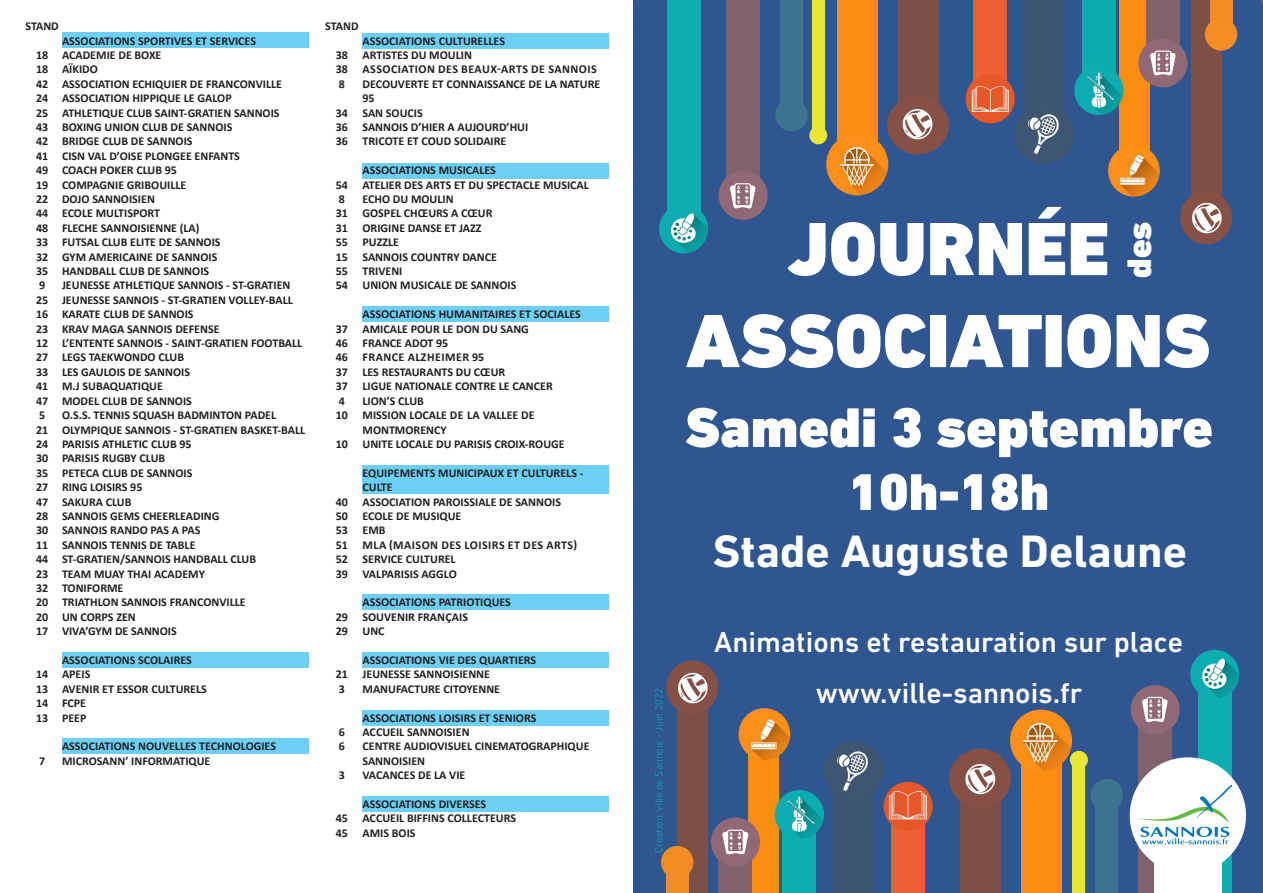
<style>
.page{position:relative;width:1263px;height:893px;background:#fff}
.page>*{position:absolute;margin:0;border:0;box-sizing:border-box;transform-origin:0 0}
.t1{font:900 76.65px/91.9px "DIN Next LT Pro";color:#fff;text-align:center}
.t2{font:900 56.7px "DIN Next LT Pro";color:#fff}
.t3{font:900 52.5px "DIN Next LT Pro";color:#fff}
.t4{font:700 46.2px "DIN Next LT Pro";color:#fff}
.t5{font:900 34.65px "DIN Next LT Pro";color:#fff}
.t6{font:500 29.4px "DIN Next LT Pro";color:#fff}
.t7{font:700 12px/14.4px "Calibri";color:#231f20}
.t8{font:300 10.5px "DIN Next LT Pro";color:#0eadb0}
</style>
<div class="page">
<div style="left:634px;top:0;width:629px;height:893px;background:#2f5690"></div>
<div style="left:960px;top:801px;width:40px;height:92px;background:#7d5047"></div>
<div style="left:677px;top:704px;width:30px;height:189px;background:#7d5047"></div>
<div style="left:748px;top:746px;width:30px;height:147px;background:#fb8d10"></div>
<div style="left:891px;top:823px;width:34px;height:70px;background:#f05e36"></div>
<div style="left:833px;top:790px;width:41px;height:103px;background:#3c5671"></div>
<div style="left:783px;top:832px;width:33px;height:61px;background:#0eadb0"></div>
<div style="left:719px;top:859px;width:33px;height:34px;background:#80626f"></div>
<div style="left:1021px;top:761px;width:40px;height:132px;background:#fb8d10"></div>
<div style="left:1096px;top:799px;width:22px;height:94px;background:#3e748f"></div>
<div style="left:666px;top:874px;width:22px;height:19px;background:#f48c23"></div>
<div style="left:1198px;top:685px;width:33px;height:208px;background:#0eadb0"></div>
<div style="left:1138px;top:727px;width:34px;height:166px;background:#80626f"></div>
<div style="left:661px;top:846px;width:32px;height:32px;background:#f48c25;border-radius:50%"></div>
<div style="left:1090px;top:779px;width:33px;height:32px;background:#3f7490;border-radius:50%"></div>
<div style="left:775px;top:99px;width:33px;height:32px;background:#3f7490;border-radius:50%"></div>
<img style="left:824px;top:741px;width:59px;height:59px;border-radius:30px">
<img style="left:949px;top:749px;width:62px;height:60px">
<img style="left:883px;top:782px;width:50px;height:49px;border-radius:25px">
<img style="left:775px;top:790px;width:49px;height:49px;border-radius:25px">
<img style="left:711px;top:817px;width:49px;height:50px;border-radius:25px">
<img style="left:1010px;top:710px;width:62px;height:62px;border-radius:31px">
<img style="left:1130px;top:685px;width:50px;height:49px;border-radius:25px">
<img style="left:1190px;top:650px;width:49px;height:49px;border-radius:25px">
<img style="left:738px;top:708px;width:52px;height:52px;border-radius:26px">
<img style="left:666px;top:660px;width:52px;height:54px">
<div style="left:898px;top:0;width:41px;height:103px;background:#7d5047"></div>
<div style="left:1191px;top:0;width:30px;height:197px;background:#7d5047"></div>
<div style="left:1120px;top:0;width:30px;height:159px;background:#fb8d10"></div>
<div style="left:973px;top:0;width:34px;height:82px;background:#f05e36"></div>
<div style="left:1024px;top:0;width:41px;height:115px;background:#3c5671"></div>
<div style="left:1082px;top:0;width:33px;height:73px;background:#0dabae"></div>
<div style="left:1146px;top:0;width:33px;height:45px;background:#80626f"></div>
<div style="left:837px;top:0;width:41px;height:144px;background:#fb8d10"></div>
<div style="left:780px;top:0;width:22px;height:106px;background:#3e748f"></div>
<div style="left:1210px;top:0;width:22px;height:31px;background:#f48c23"></div>
<div style="left:667px;top:0;width:33px;height:218px;background:#0eadb0"></div>
<div style="left:726px;top:0;width:34px;height:178px;background:#80626f"></div>
<img style="left:1015px;top:105px;width:59px;height:59px;border-radius:30px">
<img style="left:887px;top:103px;width:62px;height:51px">
<img style="left:966px;top:74px;width:49px;height:49px;border-radius:25px">
<img style="left:1074px;top:66px;width:49px;height:49px;border-radius:25px">
<img style="left:1138px;top:38px;width:49px;height:49px;border-radius:25px">
<img style="left:826px;top:133px;width:62px;height:62px;border-radius:31px">
<img style="left:719px;top:171px;width:49px;height:49px;border-radius:25px">
<img style="left:659px;top:204px;width:49px;height:49px;border-radius:25px">
<img style="left:1108px;top:145px;width:52px;height:52px;border-radius:26px">
<img style="left:1180px;top:191px;width:52px;height:53px">
<div style="left:1205px;top:18px;width:32px;height:33px;background:#f58c25;border-radius:50%"></div>
<div style="left:1130px;top:757px;width:116px;height:117px;background:#fff;border-radius:50%"></div>
<svg style="left:1138px;top:785px;width:95px;height:59px"></svg>
<div style="left:1154px;top:856px;width:68px;height:37px;background:#fff"></div>
<div style="left:1073px;top:765px;width:12px;height:128px;background:#eae734"></div>
<div style="left:1070px;top:751px;width:18px;height:18px;background:#eae734;border-radius:50%"></div>
<div style="left:812px;top:0;width:12px;height:133px;background:#eae734"></div>
<div style="left:809px;top:126px;width:18px;height:18px;background:#eae734;border-radius:50%"></div>
<div style="left:62px;top:33px;width:247px;height:15px;background:#6bcff6"></div>
<div style="left:62px;top:652px;width:247px;height:15px;background:#6bcff6"></div>
<div style="left:362px;top:34px;width:247px;height:15px;background:#6bcff6"></div>
<div style="left:362px;top:163px;width:247px;height:15px;background:#6bcff6"></div>
<div style="left:362px;top:307px;width:247px;height:15px;background:#6bcff6"></div>
<div style="left:62px;top:738px;width:247px;height:15px;background:#6bcff6"></div>
<div style="left:362px;top:652px;width:247px;height:16px;background:#6bcff6"></div>
<div style="left:362px;top:594px;width:247px;height:16px;background:#6bcff6"></div>
<div style="left:362px;top:710px;width:246px;height:16px;background:#6bcff6"></div>
<div style="left:362px;top:797px;width:246px;height:15px;background:#6bcff6"></div>
<div style="left:362px;top:465px;width:247px;height:28px;background:#6bcff6"></div>
<p class="t7" style="left:26px;top:19px;width:35px">STAND</p>
<p class="t7" style="left:36px;top:48px;width:14px">18<br>18<br>42<br>24<br>25<br>43<br>42<br>41<br>49<br>19<br>22<br>44<br>48<br>33<br>32<br>35<br>9<br>25<br>16<br>23<br>12<br>27<br>33<br>41<br>47<br>5<br>21<br>24<br>30<br>35<br>27<br>47<br>28<br>30<br>11<br>44<br>23<br>32<br>20<br>20<br>17</p>
<p class="t7" style="left:36px;top:667px;width:14px;text-align:justify">14<br>13<br>14<br>13</p>
<p class="t7" style="left:39px;top:753px;width:8px">7</p>
<p class="t7" style="left:62px;top:33px;width:245px">ASSOCIATIONS SPORTIVES ET SERVICES<br>ACADEMIE DE BOXE<br>AÏKIDO<br>ASSOCIATION ECHIQUIER DE FRANCONVILLE<br>ASSOCIATION HIPPIQUE LE GALOP<br>ATHLETIQUE CLUB SAINT-GRATIEN SANNOIS<br>BOXING UNION CLUB DE SANNOIS<br>BRIDGE CLUB DE SANNOIS<br>CISN VAL D’OISE PLONGEE ENFANTS<br>COACH POKER CLUB 95<br>COMPAGNIE GRIBOUILLE<br>DOJO SANNOISIEN<br>ECOLE MULTISPORT<br>FLECHE SANNOISIENNE (LA)<br>FUTSAL CLUB ELITE DE SANNOIS<br>GYM AMERICAINE DE SANNOIS<br>HANDBALL CLUB DE SANNOIS<br>JEUNESSE ATHLETIQUE SANNOIS - ST-GRATIEN<br>JEUNESSE SANNOIS - ST-GRATIEN VOLLEY-BALL<br>KARATE CLUB DE SANNOIS<br>KRAV MAGA SANNOIS DEFENSE<br>L’ENTENTE SANNOIS - SAINT-GRATIEN FOOTBALL<br>LEGS TAEKWONDO CLUB<br>LES GAULOIS DE SANNOIS<br>M.J SUBAQUATIQUE<br>MODEL CLUB DE SANNOIS<br>O.S.S. TENNIS SQUASH BADMINTON PADEL<br>OLYMPIQUE SANNOIS - ST-GRATIEN BASKET-BALL<br>PARISIS ATHLETIC CLUB 95<br>PARISIS RUGBY CLUB<br>PETECA CLUB DE SANNOIS<br>RING LOISIRS 95<br>SAKURA CLUB<br>SANNOIS GEMS CHEERLEADING<br>SANNOIS RANDO PAS A PAS<br>SANNOIS TENNIS DE TABLE<br>ST-GRATIEN/SANNOIS HANDBALL CLUB<br>TEAM MUAY THAI ACADEMY<br>TONIFORME<br>TRIATHLON SANNOIS FRANCONVILLE<br>UN CORPS ZEN<br>VIVA’GYM DE SANNOIS</p>
<p class="t7" style="left:62px;top:653px;width:146px">ASSOCIATIONS SCOLAIRES<br>APEIS<br>AVENIR ET ESSOR CULTURELS<br>FCPE<br>PEEP</p>
<p class="t7" style="left:62px;top:739px;width:216px">ASSOCIATIONS NOUVELLES TECHNOLOGIES<br>MICROSANN’ INFORMATIQUE</p>
<p class="t7" style="left:325px;top:19px;width:35px">STAND</p>
<p class="t7" style="left:336px;top:48px;width:14px;text-align:justify">38<br>38<br>8</p>
<p class="t7" style="left:336px;top:105px;width:14px;text-align:justify">34<br>36<br>36</p>
<p class="t7" style="left:336px;top:177px;width:14px">54<br>8<br>31<br>31<br>55<br>15<br>55<br>54</p>
<p class="t7" style="left:336px;top:321px;width:14px">37<br>46<br>46<br>37<br>37<br>4<br>10</p>
<p class="t7" style="left:336px;top:437px;width:14px">10</p>
<p class="t7" style="left:362px;top:33px;width:239px">ASSOCIATIONS CULTURELLES<br>ARTISTES DU MOULIN<br>ASSOCIATION DES BEAUX-ARTS DE SANNOIS<br>DECOUVERTE ET CONNAISSANCE DE LA NATURE<br>95<br>SAN SOUCIS<br>SANNOIS D’HIER A AUJOURD’HUI<br>TRICOTE ET COUD SOLIDAIRE</p>
<p class="t7" style="left:362px;top:163px;width:228px">ASSOCIATIONS MUSICALES<br>ATELIER DES ARTS ET DU SPECTACLE MUSICAL<br>ECHO DU MOULIN<br>GOSPEL CHŒURS A CŒUR<br>ORIGINE DANSE ET JAZZ<br>PUZZLE<br>SANNOIS COUNTRY DANCE<br>TRIVENI<br>UNION MUSICALE DE SANNOIS</p>
<p class="t7" style="left:362px;top:307px;width:220px">ASSOCIATIONS HUMANITAIRES ET SOCIALES<br>AMICALE POUR LE DON DU SANG<br>FRANCE ADOT 95<br>FRANCE ALZHEIMER 95<br>LES RESTAURANTS DU CŒUR<br>LIGUE NATIONALE CONTRE LE CANCER<br>LION’S CLUB<br>MISSION LOCALE DE LA VALLEE DE<br>MONTMORENCY<br>UNITE LOCALE DU PARISIS CROIX-ROUGE</p>
<p class="t7" style="left:362px;top:465px;width:222px">EQUIPEMENTS MUNICIPAUX ET CULTURELS -<br>CULTE<br>ASSOCIATION PAROISSIALE DE SANNOIS<br>ECOLE DE MUSIQUE<br>EMB<br>MLA (MAISON DES LOISIRS ET DES ARTS)<br>SERVICE CULTUREL<br>VALPARISIS AGGLO</p>
<p class="t7" style="left:362px;top:595px;width:150px">ASSOCIATIONS PATRIOTIQUES<br>SOUVENIR FRANÇAIS<br>UNC</p>
<p class="t7" style="left:362px;top:653px;width:175px">ASSOCIATIONS VIE DES QUARTIERS<br>JEUNESSE SANNOISIENNE<br>MANUFACTURE CITOYENNE</p>
<p class="t7" style="left:362px;top:710px;width:229px">ASSOCIATIONS LOISIRS ET SENIORS<br>ACCUEIL SANNOISIEN<br>CENTRE AUDIOVISUEL CINEMATOGRAPHIQUE<br>SANNOISIEN<br>VACANCES DE LA VIE</p>
<p class="t7" style="left:362px;top:797px;width:155px">ASSOCIATIONS DIVERSES<br>ACCUEIL BIFFINS COLLECTEURS<br>AMIS BOIS</p>
<p class="t7" style="left:336px;top:494px;width:14px;text-align:justify">40<br>50<br>53<br>51<br>52<br>39</p>
<p class="t7" style="left:336px;top:609px;width:14px">29<br>29</p>
<p class="t7" style="left:336px;top:667px;width:14px">21<br>3</p>
<p class="t7" style="left:339px;top:725px;width:8px">6<br>6</p>
<p class="t7" style="left:339px;top:768px;width:8px">3</p>
<p class="t7" style="left:336px;top:811px;width:14px">45<br>45</p>
<p class="t8" style="left:653px;top:853px;width:167px;rotate:-90deg">Création: ville de Sannois - Juin 2022</p>
<p class="t1" style="left:686px;top:203px;width:526px">JOURNÉE<br>ASSOCIATIONS</p>
<p class="t2" style="left:685px;top:394px;width:529px">Samedi 3 septembre</p>
<p class="t3" style="left:849px;top:461px;width:202px">10h-18h</p>
<p class="t4" style="left:713px;top:524px;width:476px">Stade Auguste Delaune</p>
<p class="t5" style="left:1119px;top:278px;width:58px;rotate:-90deg">des</p>
<p class="t6" style="left:714px;top:625px;width:470px">Animations et restauration sur place</p>
<p class="t6" style="left:816px;top:676px;width:268px">www.ville-sannois.fr</p>
</div>
